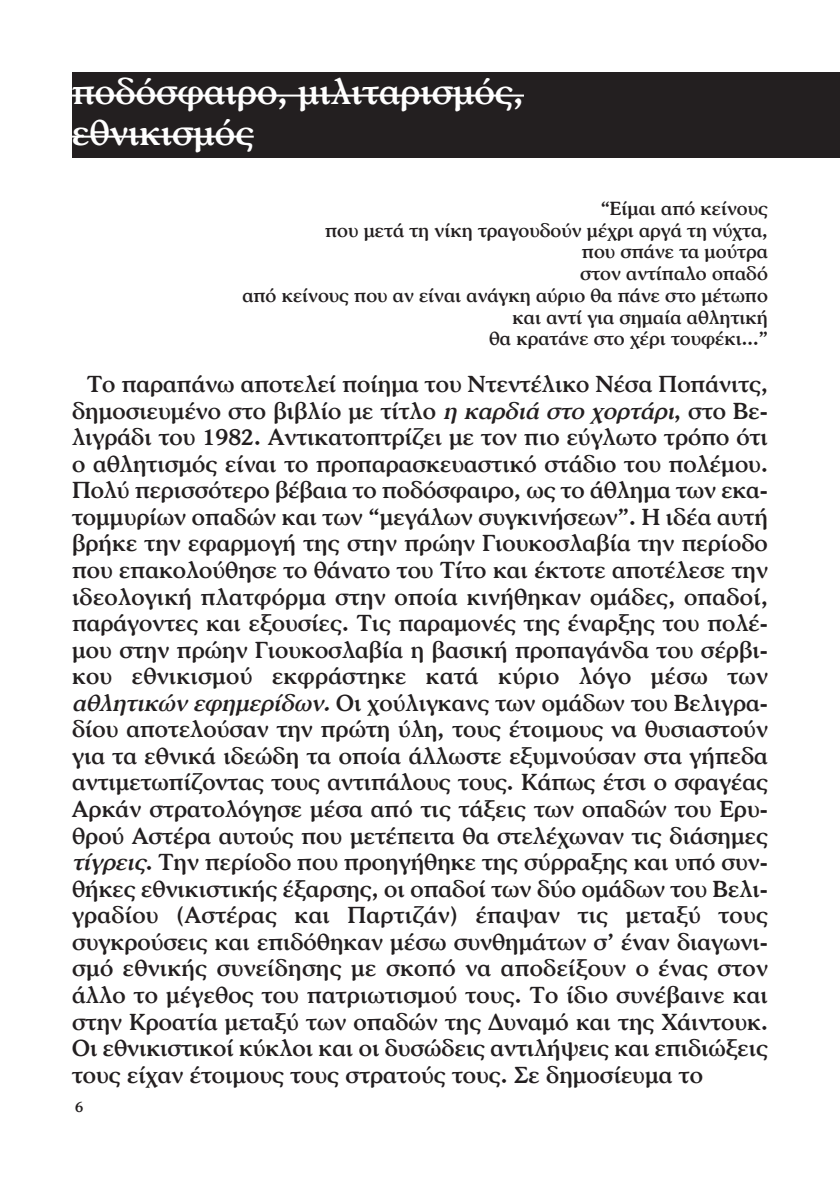
<style>
.page{position:relative;width:840px;height:1191px;background:#fff}
.page>*{position:absolute;margin:0;border:0;box-sizing:border-box;transform-origin:0 0}
.t1{font:34px/41px "CF Newspaper";color:#fff}
.t2{font:22px/26.6px "CF Newspaper";color:#231f20;text-align:justify}
.t3{font:18px/21.8px "CF Newspaper";color:#231f20;text-align:right}
.t4{font:14px "CF Newspaper";color:#231f20}
.s1{font-style:italic}
</style>
<div class="page">
<div style="left:72px;top:72px;width:767px;height:86px;background:#231f20"></div>
<hr style="left:72px;top:95px;width:451px;height:2px;background:#fff">
<hr style="left:72px;top:136px;width:181px;height:2px;background:#fff">
<h1 class="t1" style="left:72px;top:72px;width:453px">ποδόσφαιρο, μιλιταρισμός, εθνικισμός</h1>
<p class="t3" style="left:242px;top:198px;width:526px">“Είμαι από κείνους<br>που μετά τη νίκη τραγουδούν μέχρι αργά τη νύχτα,<br>που σπάνε τα μούτρα<br>στον αντίπαλο οπαδό<br>από κείνους που αν είναι ανάγκη αύριο θα πάνε στο μέτωπο και αντί για σημαία αθλητική<br>θα κρατάνε στο χέρι τουφέκι...”</p>
<p class="t2" style="left:72px;top:371px;width:697px;text-indent:15px">Το παραπάνω αποτελεί ποίημα του Ντεντέλικο Νέσα Ποπάνιτς, δημοσιευμένο στο βιβλίο με τίτλο <span class="s1">ηκαρδιάστοχορτάρι</span>, στο Βε&shy;λιγράδι του 1982. Αντικατοπτρίζει με τον πιο εύγλωτο τρόπο ότι ο αθλητισμός είναι το προπαρασκευαστικό στάδιο του πολέμου.<br>Πολύ περισσότερο βέβαια το ποδόσφαιρο, ως το άθλημα των εκα&shy;τομμυρίων οπαδών και των “μεγάλων συγκινήσεων”. Η ιδέα αυτή βρήκε την εφαρμογή της στην πρώην Γιουκοσλαβία την περίοδο που επακολούθησε το θάνατο του Τίτο και έκτοτε αποτέλεσε την ιδεολογική πλατφόρμα στην οποία κινήθηκαν ομάδες, οπαδοί, παράγοντες και εξουσίες. Τις παραμονές της έναρξης του πολέ&shy;μου στην πρώην Γιουκοσλαβία η βασική προπαγάνδα του σέρβι&shy;κου εθνικισμού εκφράστηκε κατά κύριο λόγο μέσω των <span class="s1">αθλητικώνεφημερίδων.</span>Οι χούλιγκανς των ομάδων του Βελιγρα&shy;δίου αποτελούσαν την πρώτη ύλη, τους έτοιμους να θυσιαστούν για τα εθνικά ιδεώδη τα οποία άλλωστε εξυμνούσαν στα γήπεδα αντιμετωπίζοντας τους αντιπάλους τους. Κάπως έτσι ο σφαγέας Αρκάν στρατολόγησε μέσα από τις τάξεις των οπαδών του Ερυ&shy;θρού Αστέρα αυτούς που μετέπειτα θα στελέχωναν τις διάσημες <span class="s1">τίγρεις</span>. Την περίοδο που προηγήθηκε της σύρραξης και υπό συν&shy;θήκες εθνικιστικής έξαρσης, οι οπαδοί των δύο ομάδων του Βελι&shy;γραδίου (Αστέρας και Παρτιζάν) έπαψαν τις μεταξύ τους συγκρούσεις και επιδόθηκαν μέσω συνθημάτων σ’ έναν διαγωνι&shy;σμό εθνικής συνείδησης με σκοπό να αποδείξουν ο ένας στον άλλο το μέγεθος του πατριωτισμού τους. Το ίδιο συνέβαινε και στην Κροατία μεταξύ των οπαδών της Δυναμό και της Χάιντουκ.<br>Οι εθνικιστικοί κύκλοι και οι δυσώδεις αντιλήψεις και επιδιώξεις τους είχαν έτοιμους τους στρατούς τους. Σε δημοσίευμα το</p>
<p class="t4" style="left:75px;top:1098px;width:10px">6</p>
</div>
